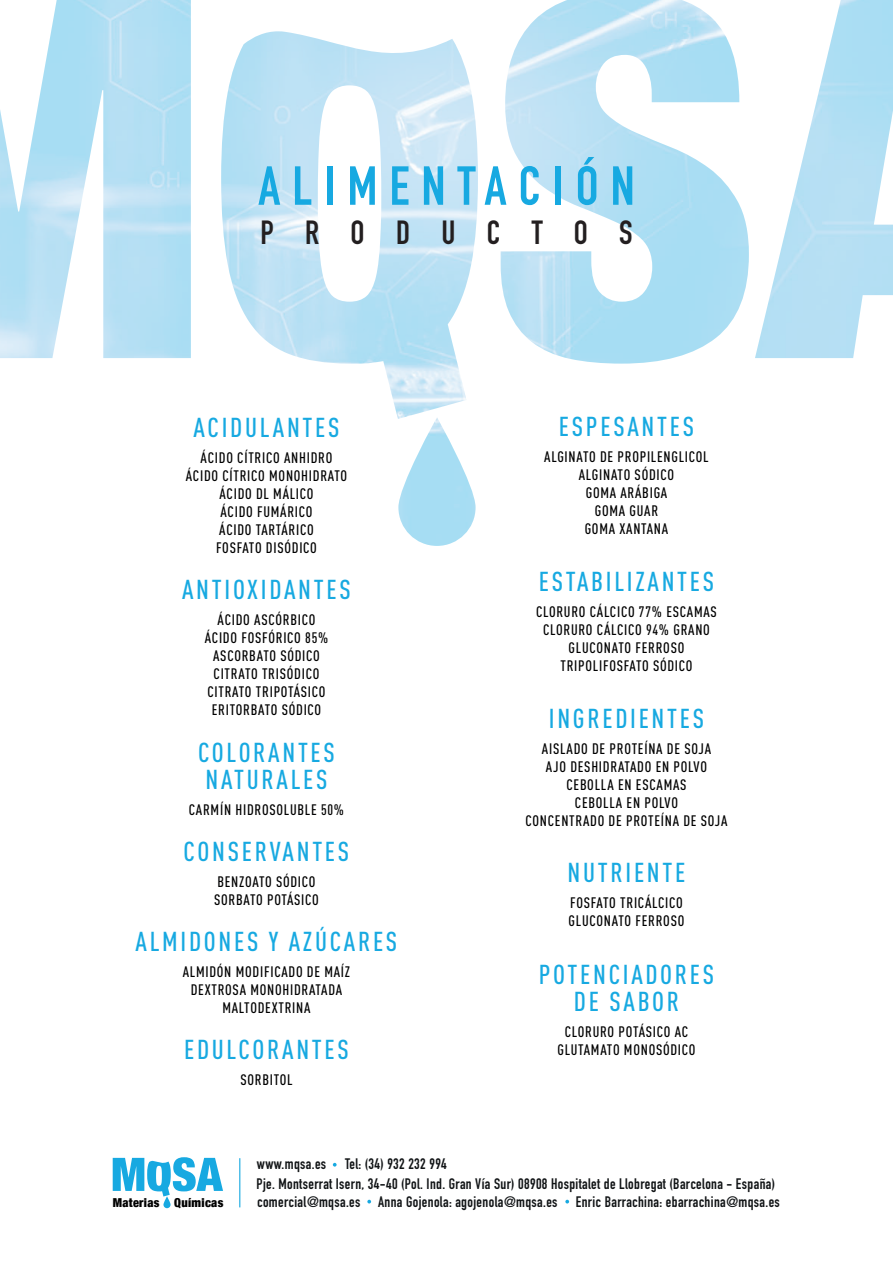
<style>
.page{position:relative;width:893px;height:1263px;background:#fff}
.page>*{position:absolute;margin:0;border:0;box-sizing:border-box;transform-origin:0 0}
.t1{font:700 54px "DIN Condensed";letter-spacing:.225em;color:#17a9e1}
.t2{font:700 33px "DIN Condensed";letter-spacing:.95em;color:#231f20}
.t3{font:500 27px/27px "DIN Cond";letter-spacing:.1em;color:#17a9e1;text-align:center}
.t4{font:500 15px/18px "DIN Cond";letter-spacing:.05em;color:#000001;text-align:center}
.t5{font:700 15px "DIN Condensed";letter-spacing:.025em;color:#111416}
.t6{font:900 condensed 12.3px "Helvetica Neue";letter-spacing:.025em;color:#000001}
</style>
<div class="page">
<img style="left:0;top:0;width:893px;height:546px">
<svg style="left:333px;top:1163px;width:4px;height:3px"></svg>
<svg style="left:367px;top:1200px;width:4px;height:3px"></svg>
<svg style="left:565px;top:1200px;width:4px;height:3px"></svg>
<svg style="left:163px;top:1196px;width:8px;height:12px"></svg>
<svg style="left:113px;top:1157px;width:110px;height:39px"></svg>
<hr style="left:239px;top:1158px;width:1px;height:49px;background:#17a9e1">
<h1 class="t1" style="left:258px;top:150px;width:378px">ALIMENTACIÓN</h1>
<h2 class="t2" style="left:260px;top:210px;width:374px">PRODUCTOS</h2>
<h3 class="t3" style="left:193px;top:413px;width:148px">ACIDULANTES</h3>
<p class="t4" style="left:186px;top:448px;width:163px">ÁCIDO CÍTRICO ANHIDRO<br>ÁCIDO CÍTRICO MONOHIDRATO<br>ÁCIDO DL MÁLICO<br>ÁCIDO FUMÁRICO<br>ÁCIDO TARTÁRICO<br>FOSFATO DISÓDICO</p>
<h3 class="t3" style="left:182px;top:575px;width:170px">ANTIOXIDANTES</h3>
<p class="t4" style="left:205px;top:611px;width:125px">ÁCIDO ASCÓRBICO<br>ÁCIDO FOSFÓRICO 85%<br>ASCORBATO SÓDICO<br>CITRATO TRISÓDICO<br>CITRATO TRIPOTÁSICO<br>ERITORBATO SÓDICO</p>
<h3 class="t3" style="left:198px;top:738px;width:138px;text-align:left">COLORANTES<br>NATURALES</h3>
<p class="t4" style="left:189px;top:800px;width:157px">CARMÍN HIDROSOLUBLE 50%</p>
<h3 class="t3" style="left:184px;top:837px;width:167px">CONSERVANTES</h3>
<p class="t4" style="left:214px;top:872px;width:106px;text-align:left">BENZOATO SÓDICO<br>SORBATO POTÁSICO</p>
<h3 class="t3" style="left:136px;top:927px;width:263px">ALMIDONES Y AZÚCARES</h3>
<p class="t4" style="left:183px;top:962px;width:169px">ALMIDÓN MODIFICADO DE MAÍZ<br>DEXTROSA MONOHIDRATADA<br>MALTODEXTRINA</p>
<h3 class="t3" style="left:184px;top:1035px;width:166px">EDULCORANTES</h3>
<p class="t4" style="left:240px;top:1070px;width:54px">SORBITOL</p>
<p class="t5" style="left:257px;top:1154px;width:71px">www.mqsa.es</p>
<p class="t5" style="left:345px;top:1154px;width:103px">Tel: (34) 932 232 994</p>
<h3 class="t3" style="left:559px;top:412px;width:137px">ESPESANTES</h3>
<p class="t4" style="left:544px;top:447px;width:166px">ALGINATO DE PROPILENGLICOL<br>ALGINATO SÓDICO<br>GOMA ARÁBIGA<br>GOMA GUAR<br>GOMA XANTANA</p>
<h3 class="t3" style="left:539px;top:567px;width:177px">ESTABILIZANTES</h3>
<p class="t4" style="left:536px;top:602px;width:182px">CLORURO CÁLCICO 77% ESCAMAS<br>CLORURO CÁLCICO 94% GRANO<br>GLUCONATO FERROSO<br>TRIPOLIFOSFATO SÓDICO</p>
<h3 class="t3" style="left:549px;top:704px;width:157px">INGREDIENTES</h3>
<p class="t4" style="left:525px;top:739px;width:203px">AISLADO DE PROTEÍNA DE SOJA<br>AJO DESHIDRATADO EN POLVO<br>CEBOLLA EN ESCAMAS<br>CEBOLLA EN POLVO<br>CONCENTRADO DE PROTEÍNA DE SOJA</p>
<h3 class="t3" style="left:568px;top:858px;width:119px">NUTRIENTE</h3>
<p class="t4" style="left:569px;top:893px;width:117px;text-align:left">FOSFATO TRICÁLCICO<br>GLUCONATO FERROSO</p>
<h3 class="t3" style="left:539px;top:960px;width:177px">POTENCIADORES<br>DE SABOR</h3>
<p class="t4" style="left:557px;top:1022px;width:140px">CLORURO POTÁSICO AC<br>GLUTAMATO MONOSÓDICO</p>
<p class="t5" style="left:257px;top:1173px;width:520px">Pje. Montserrat Isern, 34-40 (Pol. Ind. Gran Vía Sur) 08908 Hospitalet de Llobregat (Barcelona - España)</p>
<p class="t6" style="left:113px;top:1193px;width:112px">Materias Químicas</p>
<p class="t5" style="left:257px;top:1191px;width:524px">comercial@mqsa.es Anna Gojenola: agojenola@mqsa.es Enric Barrachina: ebarrachina@mqsa.es</p>
</div>
